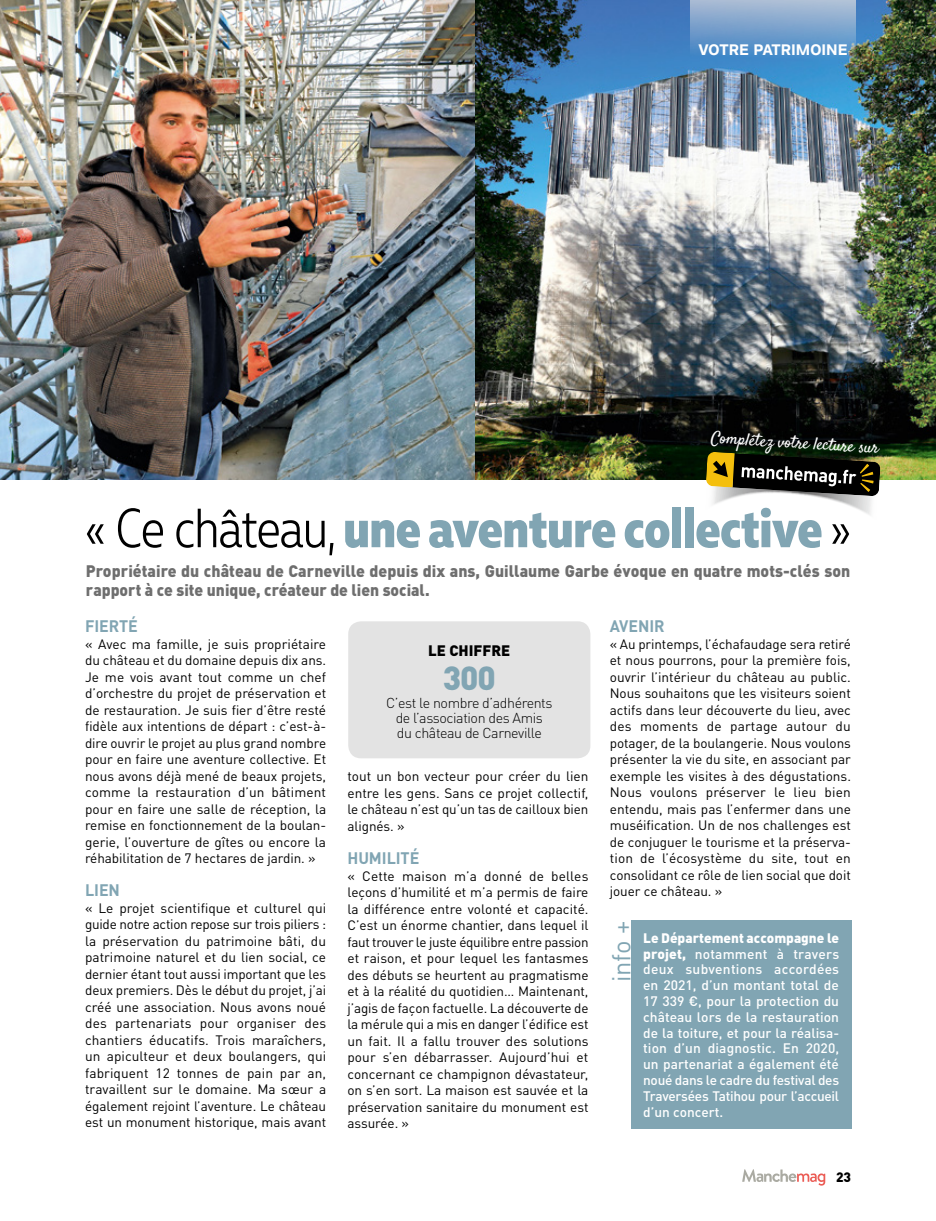
<style>
.page{position:relative;width:936px;height:1221px;background:#fff}
.page>*{position:absolute;margin:0;border:0;box-sizing:border-box;transform-origin:0 0}
._00_TITRE_LIGHT{font:800 55.05px "Muller Narrow";letter-spacing:-.01em;color:#81a5b3}
._2_-_Chiffre_gras{font:900 33px "FFDIN Pro";color:#81a5b3}
.TITRE_ENCADRE{font:25.5px "FFDIN Pro";color:#81a5b3}
.t1{font:17.25px "Satisfy";color:#fff}
._3_-_Châpo{font:900 16.5px/19.5px "FFDIN Pro";color:#6e6e6e;scale:.96 1}
.Texte_courant_Manche{font:700 16.5px "FFDIN Pro";letter-spacing:-.005em;color:#81a5b3}
.t2{font:800 15px "Nolan Next";letter-spacing:-.01em;color:#fff}
._1_-_Titre_gras{font:900 15px "FFDIN Pro";color:#000}
._3_-_Texte_chiffre{font:300 14.25px/15px "FFDIN Pro";letter-spacing:-.03em;color:#000;text-align:center}
._00_TXT_COURANT{font:500 13.65px/15.8px "FFDIN Pro";letter-spacing:-.02em;color:#fff;text-align:justify}
.Texte_courant_Manche-2{font:13.5px/16.5px "FFDIN Pro";letter-spacing:-.005em;color:#000;text-align:justify}
.t3{font:900 13.5px "FFDIN Pro";color:#000}
.s1{font-weight:300;color:#000}
.s2{font-weight:900}
</style>
<div class="page">
<img style="left:474px;top:0;width:461px;height:479px">
<div style="left:690px;top:0;width:166px;height:68px;background:linear-gradient(to bottom,#acbbd4,#3583c4)"></div>
<svg style="left:703px;top:451px;width:177px;height:64px"></svg>
<img style="left:0;top:0;width:474px;height:480px">
<div style="left:631px;top:920px;width:220px;height:208px;background:#81a5b3"></div>
<div style="left:348px;top:621px;width:242px;height:137px;background:#e3e3e3;border-radius:13px"></div>
<svg style="left:742px;top:1169px;width:83px;height:16px"></svg>
<p class="t2" style="left:698px;top:41px;width:151px">VOTRE PATRIMOINE</p>
<p class="t1" style="left:711px;top:427px;width:169px;rotate:3deg">Complétez votre lecture sur</p>
<p class="_00_TITRE_LIGHT" style="left:85px;top:493px;width:767px"><span class="s1">« Ce château,</span> une aventure collective <span class="s1">»</span></p>
<p class="_3_-_Châpo" style="left:86px;top:558px;width:797px">Propriétaire du château de Carneville depuis dix ans, Guillaume Garbe évoque en quatre mots-clés son rapport à ce site unique, créateur de lien social.</p>
<p class="Texte_courant_Manche" style="left:85px;top:612px;width:54px">FIERTÉ</p>
<p class="Texte_courant_Manche-2" style="left:85px;top:634px;width:243px">« Avec ma famille, je suis propriétaire du château et du domaine depuis dix ans.<br>Je me vois avant tout comme un chef d’orchestre du projet de préservation et de restauration. Je suis fier d’être resté fidèle aux intentions de départ : c’est-à&shy;dire ouvrir le projet au plus grand nombre pour en faire une aventure collective. Et nous avons déjà mené de beaux projets, comme la restauration d’un bâtiment pour en faire une salle de réception, la remise en fonctionnement de la boulan&shy;gerie, l’ouverture de gîtes ou encore la réhabilitation de 7 hectares de jardin. »</p>
<p class="Texte_courant_Manche" style="left:85px;top:876px;width:36px">LIEN</p>
<p class="Texte_courant_Manche-2" style="left:85px;top:898px;width:243px">« Le projet scientifique et culturel qui guide notre action repose sur trois piliers : la préservation du patrimoine bâti, du patrimoine naturel et du lien social, ce dernier étant tout aussi important que les deux premiers. Dès le début du projet, j’ai créé une association. Nous avons noué des partenariats pour organiser des chantiers éducatifs. Trois maraîchers, un apiculteur et deux boulangers, qui fabriquent 12 tonnes de pain par an, travaillent sur le domaine. Ma sœur a également rejoint l’aventure. Le château est un monument historique, mais avant</p>
<p class="_1_-_Titre_gras" style="left:428px;top:637px;width:83px">LE CHIFFRE</p>
<p class="_2_-_Chiffre_gras" style="left:443px;top:649px;width:55px">300</p>
<p class="_3_-_Texte_chiffre" style="left:386px;top:694px;width:168px">C’est le nombre d’adhérents de l’association des Amis<br>du château de Carneville</p>
<p class="Texte_courant_Manche-2" style="left:347px;top:767px;width:242px">tout un bon vecteur pour créer du lien entre les gens. Sans ce projet collectif, le château n’est qu’un tas de cailloux bien alignés. »</p>
<p class="Texte_courant_Manche" style="left:347px;top:844px;width:73px">HUMILITÉ</p>
<p class="Texte_courant_Manche-2" style="left:347px;top:866px;width:243px">« Cette maison m’a donné de belles leçons d’humilité et m’a permis de faire la différence entre volonté et capacité.<br>C’est un énorme chantier, dans lequel il faut trouver le juste équilibre entre passion et raison, et pour lequel les fantasmes des débuts se heurtent au pragmatisme et à la réalité du quotidien… Maintenant, j’agis de façon factuelle. La découverte de la mérule qui a mis en danger l’édifice est un fait. Il a fallu trouver des solutions pour s’en débarrasser. Aujourd’hui et concernant ce champignon dévastateur, on s’en sort. La maison est sauvée et la préservation sanitaire du monument est assurée. »</p>
<p class="Texte_courant_Manche" style="left:609px;top:612px;width:56px">AVENIR</p>
<p class="Texte_courant_Manche-2" style="left:609px;top:634px;width:243px">« Au printemps, l’échafaudage sera retiré et nous pourrons, pour la première fois, ouvrir l’intérieur du château au public.<br>Nous souhaitons que les visiteurs soient actifs dans leur découverte du lieu, avec des moments de partage autour du potager, de la boulangerie. Nous voulons présenter la vie du site, en associant par exemple les visites à des dégustations.<br>Nous voulons préserver le lieu bien entendu, mais pas l’enfermer dans une muséification. Un de nos challenges est de conjuguer le tourisme et la préserva&shy;tion de l’écosystème du site, tout en consolidant ce rôle de lien social que doit jouer ce château. »</p>
<p class="TITRE_ENCADRE" style="left:601px;top:981px;width:62px;rotate:-90deg">info +</p>
<p class="_00_TXT_COURANT" style="left:643px;top:928px;width:197px"><span class="s2">Le Département accompagne le projet,</span> notamment à travers deux subventions accordées en 2021, d’un montant total de 17 339 €, pour la protection du château lors de la restauration de la toiture, et pour la réalisa&shy;tion d’un diagnostic. En 2020, un partenariat a également été noué dans le cadre du festival des Traversées Tatihou pour l’accueil d’un concert.</p>
<p class="t3" style="left:836px;top:1165px;width:16px">23</p>
</div>
